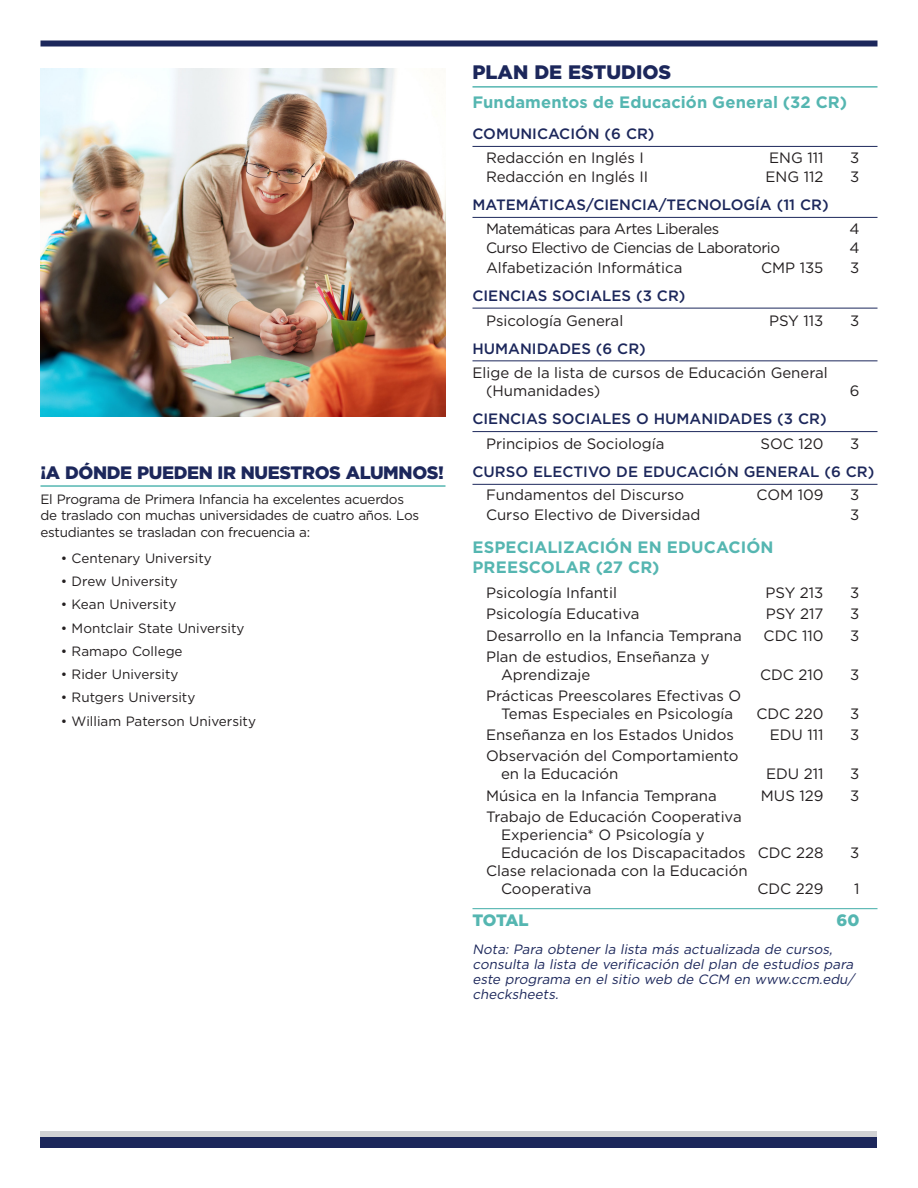
<style>
.page{position:relative;width:918px;height:1188px;background:#fff}
.page>*{position:absolute;margin:0;border:0;box-sizing:border-box;transform-origin:0 0}
.Headers{font:900 19.5px "Gotham";color:#1c275b}
.Headers-2{font:900 18px "Gotham";letter-spacing:-.02em;color:#1c275b}
.Curriculum_Subhead{font:700 16.5px/19.8px "Gotham";letter-spacing:.005em;color:#55b6b1}
.Total_Program_Credit{font:900 16.5px "Gotham";letter-spacing:-.03em;color:#55b6b1}
.Course{font:15px/18px "Gotham";color:#231f20;text-align:center}
.Course_Column_Header{font:500 15px "Gotham";color:#1c275b}
.Course-2{font:15px "Gotham";letter-spacing:-.03em;color:#231f20}
.Advisor_Note{font:italic 13.5px/15px "Gotham";color:#1c275b}
.Copy_Bullets{font:13.5px "Gotham";color:#231f20}
.Copy{font:13.5px/16.5px "Gotham";letter-spacing:-.02em;color:#231f20}
</style>
<div class="page">
<div style="left:40px;top:1131px;width:837px;height:17px;background:#d1d2d4"></div>
<div style="left:40px;top:1137px;width:837px;height:11px;background:#1c275b"></div>
<div style="left:40px;top:40px;width:838px;height:6px;background:#1c275b"></div>
<hr style="left:40px;top:485px;width:406px;height:2px;background:#55b6b1">
<hr style="left:472px;top:86px;width:406px;height:2px;background:#55b6b1">
<hr style="left:472px;top:146px;width:406px;height:1px;background:#1c275b">
<hr style="left:472px;top:217px;width:406px;height:1px;background:#1c275b">
<hr style="left:472px;top:308px;width:406px;height:1px;background:#1c275b">
<hr style="left:472px;top:360px;width:406px;height:1px;background:#1c275b">
<hr style="left:472px;top:431px;width:406px;height:1px;background:#1c275b">
<hr style="left:472px;top:484px;width:406px;height:1px;background:#1c275b">
<hr style="left:472px;top:908px;width:406px;height:1px;background:#55b6b1">
<img style="left:40px;top:68px;width:406px;height:349px">
<p class="Headers-2" style="left:40px;top:460px;width:405px">¡A DÓNDE PUEDEN IR NUESTROS ALUMNOS!</p>
<p class="Copy" style="left:40px;top:490px;width:380px">El Programa de Primera Infancia ha excelentes acuerdos de traslado con muchas universidades de cuatro años. Los estudiantes se trasladan con frecuencia a:</p>
<p class="Copy_Bullets" style="left:61px;top:549px;width:153px">• Centenary University</p>
<p class="Copy_Bullets" style="left:61px;top:573px;width:119px">• Drew University</p>
<p class="Copy_Bullets" style="left:61px;top:596px;width:117px">• Kean University</p>
<p class="Copy_Bullets" style="left:61px;top:619px;width:185px">• Montclair State University</p>
<p class="Copy_Bullets" style="left:61px;top:642px;width:123px">• Ramapo College</p>
<p class="Copy_Bullets" style="left:61px;top:666px;width:119px">• Rider University</p>
<p class="Copy_Bullets" style="left:61px;top:689px;width:136px">• Rutgers University</p>
<p class="Copy_Bullets" style="left:61px;top:712px;width:197px">• William Paterson University</p>
<p class="Headers" style="left:472px;top:59px;width:200px">PLAN DE ESTUDIOS</p>
<p class="Curriculum_Subhead" style="left:472px;top:92px;width:376px">Fundamentos de Educación General (32 CR)</p>
<p class="Course_Column_Header" style="left:472px;top:124px;width:184px">COMUNICACIÓN (6 CR)</p>
<p class="Course" style="left:486px;top:148px;width:159px">Redacción en Inglés I</p>
<p class="Course" style="left:769px;top:148px;width:56px">ENG 111</p>
<p class="Course" style="left:850px;top:148px;width:11px">3</p>
<p class="Course" style="left:486px;top:168px;width:164px">Redacción en Inglés II</p>
<p class="Course" style="left:766px;top:168px;width:59px">ENG 112</p>
<p class="Course" style="left:850px;top:168px;width:11px">3</p>
<p class="Course_Column_Header" style="left:472px;top:195px;width:358px">MATEMÁTICAS/CIENCIA/TECNOLOGÍA (11 CR)</p>
<p class="Course-2" style="left:486px;top:219px;width:235px">Matemáticas para Artes Liberales</p>
<p class="Course" style="left:849px;top:219px;width:12px">4</p>
<p class="Course-2" style="left:486px;top:238px;width:296px">Curso Electivo de Ciencias de Laboratorio</p>
<p class="Course" style="left:849px;top:239px;width:12px">4</p>
<p class="Course" style="left:486px;top:258px;width:198px">Alfabetización Informática</p>
<p class="Course" style="left:761px;top:258px;width:64px">CMP 135</p>
<p class="Course" style="left:850px;top:258px;width:11px">3</p>
<p class="Course_Column_Header" style="left:472px;top:286px;width:215px">CIENCIAS SOCIALES (3 CR)</p>
<p class="Course" style="left:486px;top:311px;width:139px">Psicología General</p>
<p class="Course" style="left:769px;top:311px;width:56px">PSY 113</p>
<p class="Course" style="left:850px;top:311px;width:11px">3</p>
<p class="Course_Column_Header" style="left:472px;top:339px;width:175px">HUMANIDADES (6 CR)</p>
<p class="Course" style="left:472px;top:364px;width:357px">Elige de la lista de cursos de Educación General</p>
<p class="Course" style="left:486px;top:382px;width:116px">(Humanidades)</p>
<p class="Course" style="left:850px;top:382px;width:11px">6</p>
<p class="Course_Column_Header" style="left:472px;top:409px;width:356px">CIENCIAS SOCIALES O HUMANIDADES (3 CR)</p>
<p class="Course" style="left:486px;top:435px;width:180px">Principios de Sociología</p>
<p class="Course" style="left:760px;top:435px;width:64px">SOC 120</p>
<p class="Course" style="left:850px;top:435px;width:11px">3</p>
<p class="Course_Column_Header" style="left:472px;top:462px;width:403px">CURSO ELECTIVO DE EDUCACIÓN GENERAL (6 CR)</p>
<p class="Course" style="left:486px;top:486px;width:200px">Fundamentos del Discurso</p>
<p class="Course" style="left:757px;top:486px;width:68px">COM 109</p>
<p class="Course" style="left:850px;top:486px;width:11px">3</p>
<p class="Course" style="left:486px;top:506px;width:216px">Curso Electivo de Diversidad</p>
<p class="Course" style="left:850px;top:506px;width:11px">3</p>
<p class="Curriculum_Subhead" style="left:472px;top:538px;width:303px">ESPECIALIZACIÓN EN EDUCACIÓN<br>PREESCOLAR (27 CR)</p>
<p class="Course" style="left:486px;top:583px;width:132px">Psicología Infantil</p>
<p class="Course" style="left:766px;top:583px;width:59px">PSY 213</p>
<p class="Course" style="left:850px;top:583px;width:11px">3</p>
<p class="Course" style="left:486px;top:605px;width:155px">Psicología Educativa</p>
<p class="Course" style="left:766px;top:605px;width:59px">PSY 217</p>
<p class="Course" style="left:850px;top:605px;width:11px">3</p>
<p class="Course" style="left:486px;top:626px;width:257px">Desarrollo en la Infancia Temprana</p>
<p class="Course" style="left:764px;top:626px;width:61px">CDC 110</p>
<p class="Course" style="left:850px;top:626px;width:11px">3</p>
<p class="Course" style="left:486px;top:647px;width:225px">Plan de estudios, Enseñanza y</p>
<p class="Course" style="left:501px;top:665px;width:91px">Aprendizaje</p>
<p class="Course" style="left:760px;top:665px;width:65px">CDC 210</p>
<p class="Course" style="left:850px;top:665px;width:11px">3</p>
<p class="Course" style="left:486px;top:686px;width:257px">Prácticas Preescolares Efectivas O<br>Temas Especiales en Psicología</p>
<p class="Course" style="left:756px;top:704px;width:69px">CDC 220</p>
<p class="Course" style="left:850px;top:704px;width:11px">3</p>
<p class="Course" style="left:486px;top:726px;width:249px">Enseñanza en los Estados Unidos</p>
<p class="Course" style="left:770px;top:726px;width:55px">EDU 111</p>
<p class="Course" style="left:850px;top:726px;width:11px">3</p>
<p class="Course" style="left:486px;top:747px;width:254px">Observación del Comportamiento</p>
<p class="Course" style="left:501px;top:765px;width:119px">en la Educación</p>
<p class="Course" style="left:766px;top:765px;width:59px">EDU 211</p>
<p class="Course" style="left:850px;top:765px;width:11px">3</p>
<p class="Course" style="left:486px;top:786px;width:232px">Música en la Infancia Temprana</p>
<p class="Course" style="left:761px;top:786px;width:64px">MUS 129</p>
<p class="Course" style="left:850px;top:786px;width:11px">3</p>
<p class="Course" style="left:486px;top:807px;width:257px">Trabajo de Educación Cooperativa</p>
<p class="Course" style="left:501px;top:825px;width:324px;text-align:left">Experiencia* O Psicología y<br>Educación de los Discapacitados CDC 228</p>
<p class="Course" style="left:850px;top:843px;width:11px">3</p>
<p class="Course" style="left:486px;top:861px;width:263px">Clase relacionada con la Educación</p>
<p class="Course" style="left:501px;top:879px;width:92px">Cooperativa</p>
<p class="Course" style="left:757px;top:879px;width:68px">CDC 229</p>
<p class="Course" style="left:854px;top:879px;width:7px">1</p>
<p class="Total_Program_Credit" style="left:472px;top:909px;width:58px">TOTAL</p>
<p class="Total_Program_Credit" style="left:837px;top:909px;width:24px">60</p>
<p class="Advisor_Note" style="left:472px;top:942px;width:385px">Nota: Para obtener la lista más actualizada de cursos, consulta la lista de verificación del plan de estudios para este programa en el sitio web de CCM en www.ccm.edu/ checksheets.</p>
</div>
